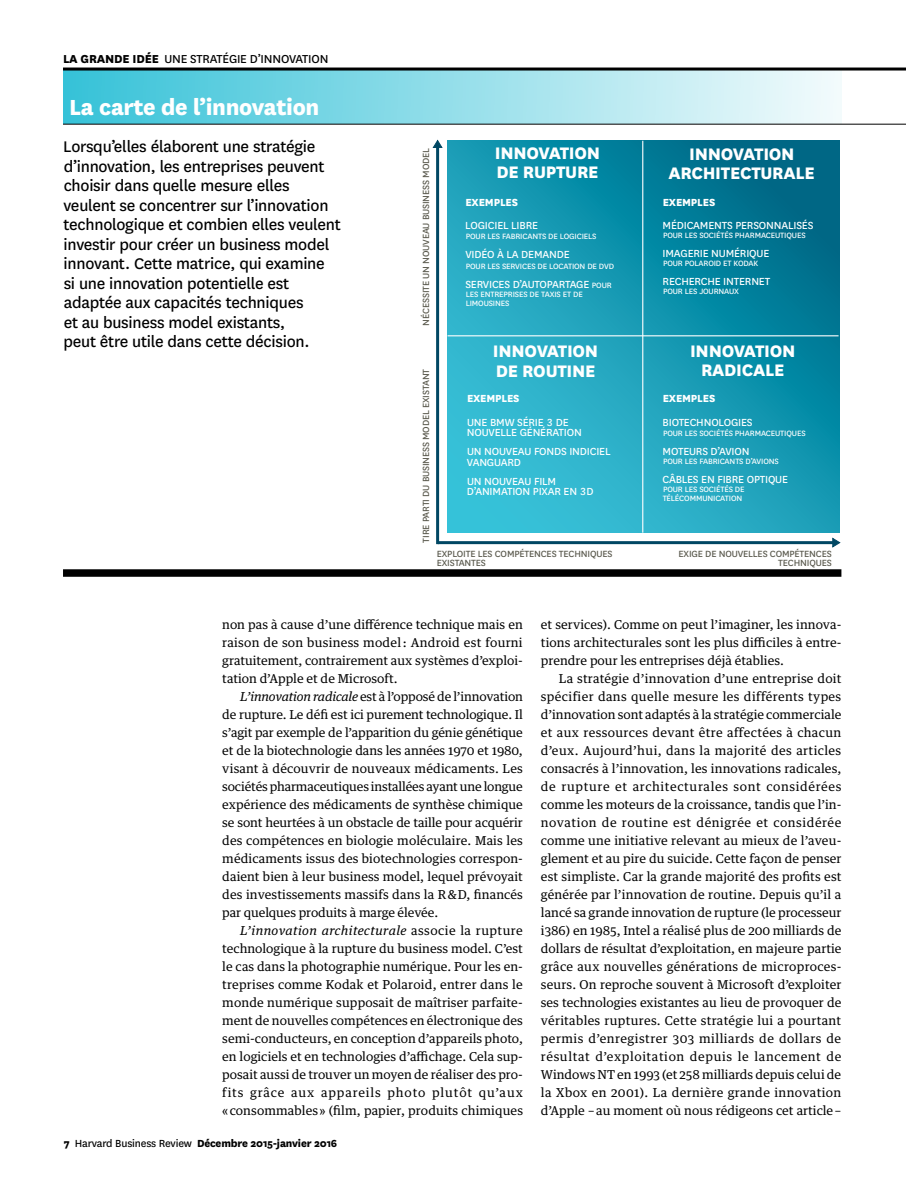
<style>
.page{position:relative;width:906px;height:1191px;background:#fff}
.page>*{position:absolute;margin:0;border:0;box-sizing:border-box;transform-origin:0 0}
.t1{font:800 25.5px "National HBR";letter-spacing:-.015em;color:#fff}
.t2{font:800 19.5px/19.5px "National HBR";letter-spacing:-.015em;color:#fff;text-align:center}
.t3{font:18px/19.5px "National HBR";letter-spacing:-.015em;color:#000}
.t4{font:13.5px "National HBR";letter-spacing:-.015em;color:#000}
.t5{font:12.3px/18px "Guardian Text Egyp HBR";color:#000;text-align:justify}
.t6{font:12px/10.5px "National HBR";letter-spacing:-.015em;color:#fff}
.t7{font:800 12px "National HBR";letter-spacing:-.015em;color:#000}
.t8{font:800 12px "National HBR";letter-spacing:-.015em;color:#fff}
.t9{font:10.5px/9px "National HBR";letter-spacing:-.015em;color:#58574b}
.t10{font:9px/9px "National HBR";letter-spacing:-.015em;color:#fff}
.s1{font-weight:800}
.s2{font-size:9px}
.s3{font-style:italic}
.s4{font-weight:400}
</style>
<div class="page">
<div style="left:63px;top:69px;width:778px;height:55px;background:linear-gradient(to right,#35c2d8,#f3fbfc)"></div>
<div style="left:63px;top:569px;width:778px;height:8px;background:#000"></div>
<svg style="left:447px;top:140px;width:392px;height:392px;background:#1899b3"></svg>
<hr style="left:447px;top:335px;width:391px;height:1px;background:#fff">
<hr style="left:642px;top:141px;width:1px;height:391px;background:#fff">
<hr style="left:438px;top:541px;width:397px;height:3px;background:#004763">
<svg style="left:831px;top:537px;width:10px;height:11px"></svg>
<hr style="left:436px;top:145px;width:3px;height:399px;background:#004763">
<svg style="left:432px;top:139px;width:11px;height:9px"></svg>
<hr style="left:63px;top:124px;width:843px;height:1px;background:#000">
<hr style="left:63px;top:68px;width:843px;height:3px;background:#000">
<p class="t4" style="left:63px;top:50px;width:267px"><span class="s1">LA GRANDE IDÉE</span> UNE STRATÉGIE D’INNOVATION</p>
<h1 class="t1" style="left:69px;top:89px;width:252px">La carte de l’innovation</h1>
<p class="t3" style="left:63px;top:136px;width:279px">Lorsqu’elles élaborent une stratégie d’innovation, les entreprises peuvent choisir dans quelle mesure elles veulent se concentrer sur l’innovation technologique et combien elles veulent investir pour créer un business model innovant. Cette matrice, qui examine<br>si une innovation potentielle est adaptée aux capacités techniques<br>et au business model existants,<br>peut être utile dans cette décision.</p>
<p class="t9" style="left:421px;top:325px;width:179px;rotate:-90deg">NÉCESSITE UN NOUVEAU BUSINESS MODEL</p>
<h2 class="t2" style="left:495px;top:142px;width:107px;text-align:left">INNOVATION<br>DE RUPTURE</h2>
<p class="t8" style="left:465px;top:193px;width:54px">EXEMPLES</p>
<p class="t6" style="left:465px;top:219px;width:74px">LOGICIEL LIBRE</p>
<p class="t10" style="left:466px;top:232px;width:132px">POUR LES FABRICANTS DE LOGICIELS</p>
<p class="t6" style="left:465px;top:249px;width:106px">VIDÉO À LA DEMANDE</p>
<p class="t10" style="left:466px;top:261px;width:150px">POUR LES SERVICES DE LOCATION DE DVD</p>
<p class="t6" style="left:465px;top:278px;width:148px">SERVICES D’AUTOPARTAGE <span class="s2">POUR</span></p>
<p class="t10" style="left:466px;top:289px;width:118px">LES ENTREPRISES DE TAXIS ET DE<br>LIMOUSINES</p>
<h2 class="t2" style="left:668px;top:142px;width:148px">INNOVATION<br>ARCHITECTURALE</h2>
<p class="t8" style="left:662px;top:193px;width:54px">EXEMPLES</p>
<p class="t6" style="left:662px;top:219px;width:152px">MÉDICAMENTS PERSONNALISÉS</p>
<p class="t10" style="left:663px;top:230px;width:144px">POUR LES SOCIÉTÉS PHARMACEUTIQUES</p>
<p class="t6" style="left:662px;top:247px;width:108px">IMAGERIE NUMÉRIQUE</p>
<p class="t10" style="left:663px;top:258px;width:97px">POUR POLAROID ET KODAK</p>
<p class="t6" style="left:662px;top:275px;width:109px">RECHERCHE INTERNET</p>
<p class="t10" style="left:663px;top:286px;width:77px">POUR LES JOURNAUX</p>
<p class="t9" style="left:421px;top:542px;width:175px;rotate:-90deg">TIRE PARTI DU BUSINESS MODEL EXISTANT</p>
<h2 class="t2" style="left:493px;top:340px;width:107px;text-align:left">INNOVATION<br>DE ROUTINE</h2>
<h2 class="t2" style="left:690px;top:339px;width:107px">INNOVATION<br>RADICALE</h2>
<p class="t8" style="left:467px;top:390px;width:54px">EXEMPLES</p>
<p class="t6" style="left:467px;top:416px;width:116px">UNE BMW SÉRIE 3 DE<br>NOUVELLE GÉNÉRATION</p>
<p class="t6" style="left:467px;top:445px;width:145px">UN NOUVEAU FONDS INDICIEL<br>VANGUARD</p>
<p class="t6" style="left:467px;top:475px;width:128px">UN NOUVEAU FILM<br>D’ANIMATION PIXAR EN 3D</p>
<p class="t8" style="left:662px;top:390px;width:54px">EXEMPLES</p>
<p class="t6" style="left:662px;top:416px;width:92px">BIOTECHNOLOGIES</p>
<p class="t10" style="left:663px;top:428px;width:144px">POUR LES SOCIÉTÉS PHARMACEUTIQUES</p>
<p class="t6" style="left:662px;top:445px;width:88px">MOTEURS D’AVION</p>
<p class="t10" style="left:663px;top:456px;width:117px">POUR LES FABRICANTS D’AVIONS</p>
<p class="t6" style="left:662px;top:473px;width:127px">CÂBLES EN FIBRE OPTIQUE</p>
<p class="t10" style="left:662px;top:484px;width:83px">POUR LES SOCIÉTÉS DE<br>TÉLÉCOMMUNICATION</p>
<p class="t9" style="left:437px;top:548px;width:177px">EXPLOITE LES COMPÉTENCES TECHNIQUES<br>EXISTANTES</p>
<p class="t9" style="left:678px;top:548px;width:155px;text-align:right">EXIGE DE NOUVELLES COMPÉTENCES<br>TECHNIQUES</p>
<p class="t5" style="left:222px;top:614px;width:302px">non pas à cause d’une différence technique mais en raison de son business model : Android est fourni gratuitement, contrairement aux systèmes d’exploi&shy;tation d’Apple et de Microsoft.</p>
<p class="t5" style="left:222px;top:686px;width:302px;text-indent:18px"><span class="s3">L’innovation radicale</span> est à l’opposé de l’innovation de rupture. Le défi est ici purement technologique. Il s’agit par exemple de l’apparition du génie génétique et de la biotechnologie dans les années 1970 et 1980, visant à découvrir de nouveaux médicaments. Les sociétés pharmaceutiques installées ayant une longue expérience des médicaments de synthèse chimique se sont heurtées à un obstacle de taille pour acquérir des compétences en biologie moléculaire. Mais les médicaments issus des biotechnologies correspon&shy;daient bien à leur business model, lequel prévoyait des investissements massifs dans la R &amp; D, financés par quelques produits à marge élevée.</p>
<p class="t5" style="left:222px;top:920px;width:302px;text-indent:18px"><span class="s3">L’innovation architecturale</span> associe la rupture technologique à la rupture du business model. C’est le cas dans la photographie numérique. Pour les en&shy;treprises comme Kodak et Polaroid, entrer dans le monde numérique supposait de maîtriser parfaite&shy;ment de nouvelles compétences en électronique des semi-conducteurs, en conception d’appareils photo, en logiciels et en technologies d’affichage. Cela sup&shy;posait aussi de trouver un moyen de réaliser des pro&shy;fits grâce aux appareils photo plutôt qu’aux « consommables » (film, papier, produits chimiques</p>
<p class="t7" style="left:64px;top:1134px;width:275px">7 <span class="s4">Harvard Business Review</span> Décembre 2015-janvier 2016</p>
<p class="t5" style="left:541px;top:614px;width:302px">et services). Comme on peut l’imaginer, les innova&shy;tions architecturales sont les plus difficiles à entre&shy;prendre pour les entreprises déjà établies.</p>
<p class="t5" style="left:541px;top:668px;width:302px;text-indent:18px">La stratégie d’innovation d’une entreprise doit spécifier dans quelle mesure les différents types d’innovation sont adaptés à la stratégie commerciale et aux ressources devant être affectées à chacun d’eux. Aujourd’hui, dans la majorité des articles consacrés à l’innovation, les innovations radicales, de rupture et architecturales sont considérées comme les moteurs de la croissance, tandis que l’in&shy;novation de routine est dénigrée et considérée comme une initiative relevant au mieux de l’aveu&shy;glement et au pire du suicide. Cette façon de penser est simpliste. Car la grande majorité des profits est générée par l’innovation de routine. Depuis qu’il a lancé sa grande innovation de rupture (le processeur i386) en 1985, Intel a réalisé plus de 200 milliards de dollars de résultat d’exploitation, en majeure partie grâce aux nouvelles générations de microproces&shy;seurs. On reproche souvent à Microsoft d’exploiter ses technologies existantes au lieu de provoquer de véritables ruptures. Cette stratégie lui a pourtant permis d’enregistrer 303 milliards de dollars de résultat d’exploitation depuis le lancement de Windows NT en 1993 (et 258 milliards depuis celui de la Xbox en 2001). La dernière grande innovation d’Apple – au moment où nous rédigeons cet article –</p>
</div>
